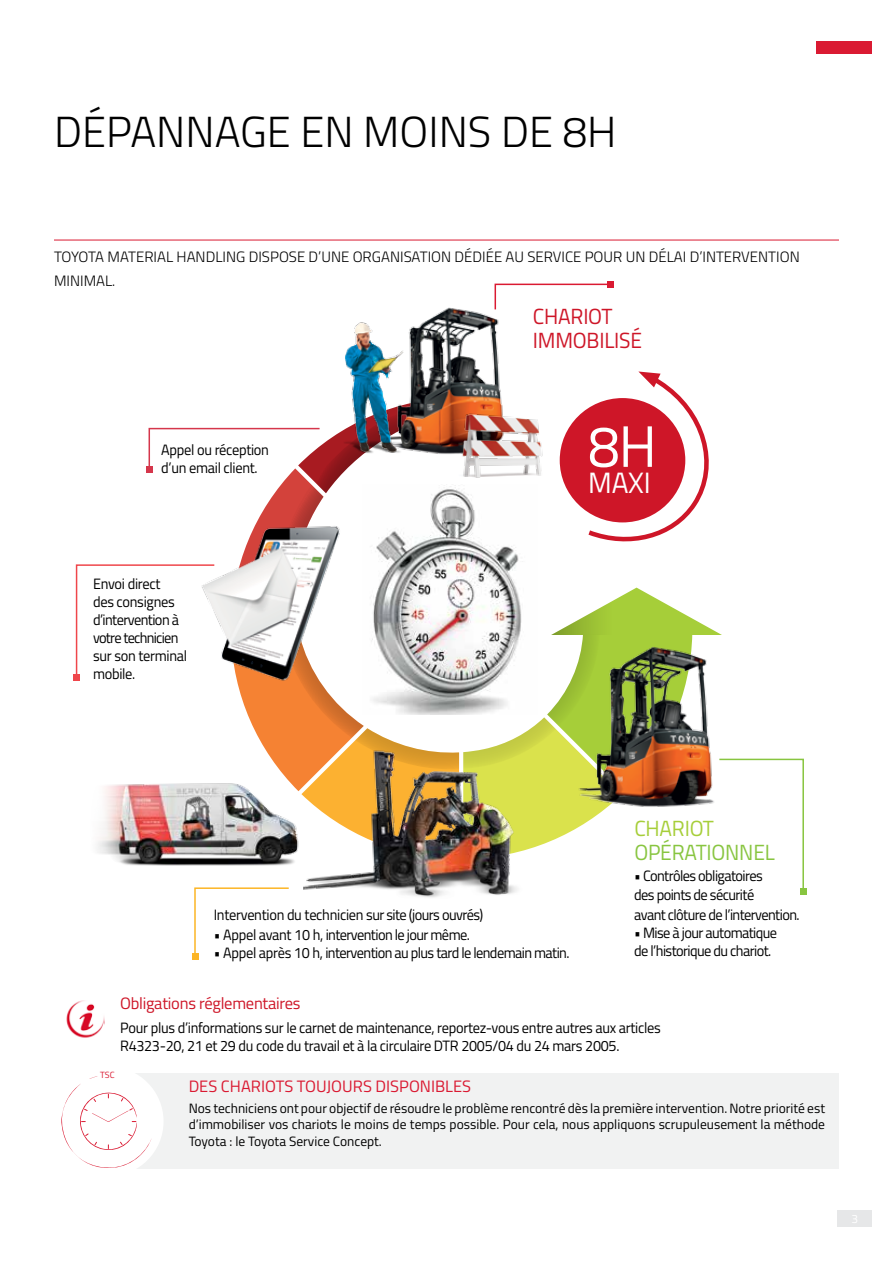
<style>
.page{position:relative;width:893px;height:1263px;background:#fff}
.page>*{position:absolute;margin:0;border:0;box-sizing:border-box;transform-origin:0 0}
.t1{font:300 43.5px "Titillium";color:#000}
.t2{font:29.4px "Titillium";color:#fff;scale:.96 1}
.t3{font:21.9px/24.2px "Titillium";letter-spacing:-.01em;color:#ce1628;scale:.96 1}
.t4{font:21.9px "Titillium";letter-spacing:-.01em;color:#88c540;scale:.96 1}
.t5{font:21.9px "Titillium";letter-spacing:-.01em;color:#a6ce39;scale:.96 1}
.t6{font:16.5px "Titillium";color:#da1a32}
.t7{font:16.5px "Titillium";letter-spacing:-.015em;color:#ce1628}
.t8{font:15px/18px "Titillium";letter-spacing:-.03em;color:#000;scale:.96 1}
.t9{font:300 15px/24px "Titillium";color:#000}
.t10{font:13.5px/16.5px "Titillium";color:#000;text-align:justify}
.t11{font:9px "Titillium";color:#da1a32}
</style>
<div class="page">
<div style="left:838px;top:1210px;width:34px;height:17px;background:#e6e7e8"></div>
<div style="left:816px;top:41px;width:56px;height:12px;background:#da1a32"></div>
<div style="left:109px;top:1074px;width:730px;height:95px;background:#f1f2f2"></div>
<div style="left:54px;top:1066px;width:110px;height:110px;border:24px solid #fff;border-radius:50%"></div>
<svg style="left:57px;top:1070px;width:95px;height:99px"></svg>
<hr style="left:54px;top:240px;width:785px;height:1px;background:#da1a32">
<img style="left:66px;top:1000px;width:38px;height:38px">
<svg style="left:494px;top:281px;width:120px;height:26px"></svg>
<img style="left:412px;top:307px;width:87px;height:64px">
<img style="left:345px;top:322px;width:67px;height:49px">
<svg style="left:74px;top:371px;width:732px;height:588px"></svg>
<div style="left:560px;top:398px;width:125px;height:124px;background:#ce1628;border-radius:50%"></div>
<h1 class="t1" style="left:54px;top:101px;width:564px">DÉPANNAGE EN MOINS DE 8H</h1>
<p class="t9" style="left:54px;top:244px;width:747px">TOYOTA MATERIAL HANDLING DISPOSE D’UNE ORGANISATION DÉDIÉE AU SERVICE POUR UN DÉLAI D’INTERVENTION<br>MINIMAL.</p>
<p class="t8" style="left:161px;top:440px;width:114px">Appel ou réception d’un email client.</p>
<p class="t8" style="left:93px;top:574px;width:100px">Envoi direct<br>des consignes d’intervention à votre technicien sur son terminal mobile.</p>
<h3 class="t3" style="left:533px;top:303px;width:115px">CHARIOT<br>IMMOBILISÉ</h3>
<h2 class="t2" style="left:588px;top:461px;width:73px"><sup>8H</sup>MAXI</h2>
<p class="t8" style="left:214px;top:905px;width:282px">Intervention du technicien sur site (jours ouvrés)</p>
<p class="t8" style="left:214px;top:925px;width:268px">• Appel avant 10 h, intervention le jour même.</p>
<p class="t8" style="left:214px;top:943px;width:372px">• Appel après 10 h, intervention au plus tard le lendemain matin.</p>
<h3 class="t5" style="left:634px;top:812px;width:85px">CHARIOT</h3>
<h3 class="t4" style="left:634px;top:836px;width:148px">OPÉRATIONNEL</h3>
<p class="t8" style="left:634px;top:865px;width:174px;line-height:19.5px">• Contrôles obligatoires<br>des points de sécurité<br>avant clôture de l’intervention.</p>
<p class="t8" style="left:634px;top:923px;width:150px">• Mise à jour automatique de l’historique du chariot.</p>
<p class="t7" style="left:120px;top:991px;width:182px">Obligations réglementaires</p>
<p class="t8" style="left:120px;top:1018px;width:565px">Pour plus d’informations sur le carnet de maintenance, reportez-vous entre autres aux articles<br>R4323-20, 21 et 29 du code du travail et à la circulaire DTR 2005/04 du 24 mars 2005.</p>
<p class="t11" style="left:100px;top:1068px;width:16px">TSC</p>
<p class="t6" style="left:189px;top:1074px;width:284px">DES CHARIOTS TOUJOURS DISPONIBLES</p>
<p class="t10" style="left:189px;top:1099px;width:638px">Nos techniciens ont pour objectif de résoudre le problème rencontré dès la première intervention. Notre priorité est d’immobiliser vos chariots le moins de temps possible. Pour cela, nous appliquons scrupuleusement la méthode Toyota : le Toyota Service Concept.</p>
</div>
